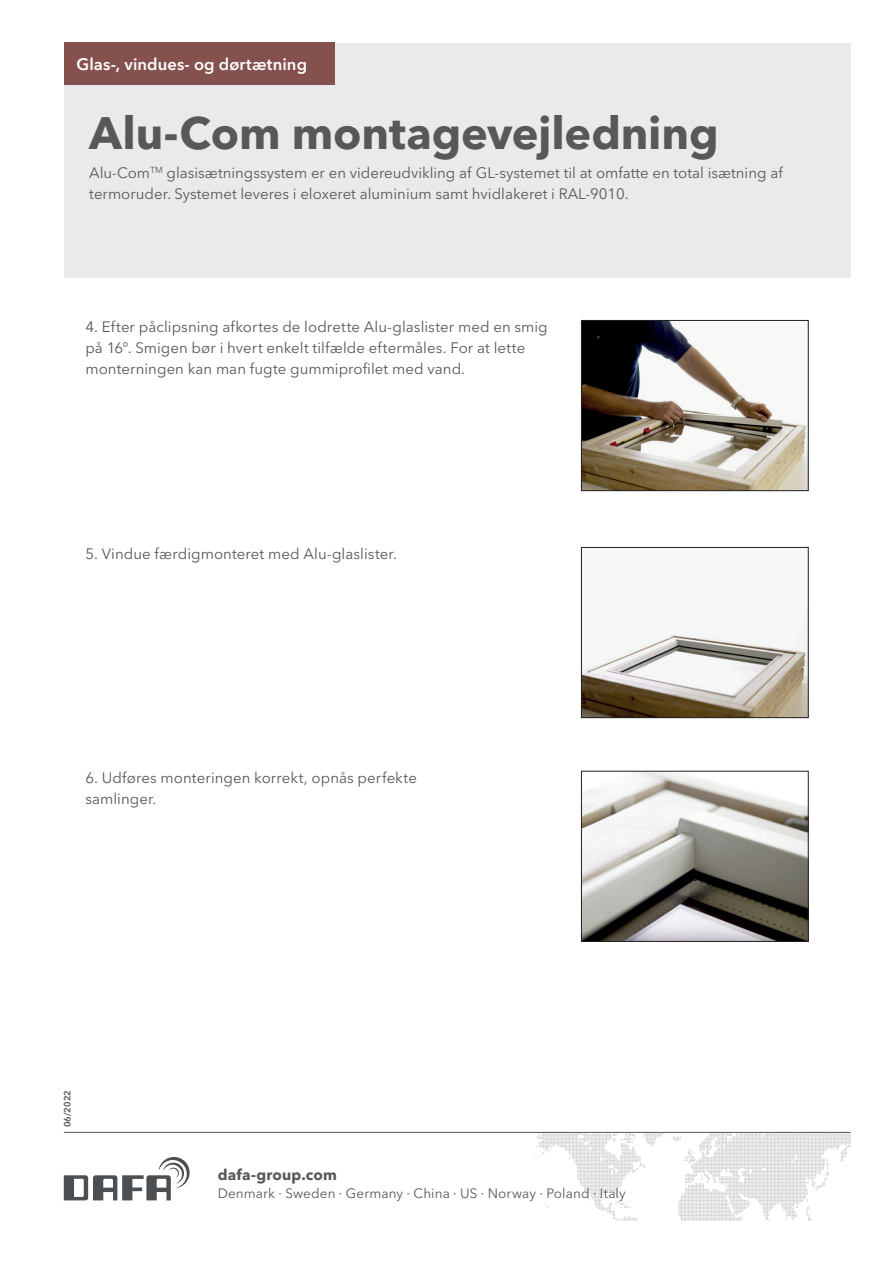
<style>
.page{position:relative;width:893px;height:1263px;background:#fff}
.page>*{position:absolute;margin:0;border:0;box-sizing:border-box;transform-origin:0 0}
.t1{font:700 45px "Avenir Next LT Pro";letter-spacing:-.005em;color:#57585a}
.t2{font:600 16.5px "Avenir Next LT Pro";letter-spacing:.005em;color:#fff}
.t3{font:15px/21px "Avenir Next LT Pro";color:#57585a}
.t4{font:700 15px "Avenir Next LT Pro";letter-spacing:.01em;color:#57585a}
.t5{font:13.5px "Avenir Next LT Pro";letter-spacing:.01em;color:#57585a}
.t6{font:600 9px "Avenir Next LT Pro";letter-spacing:.01em;color:#4d5053}
</style>
<div class="page">
<div style="left:64px;top:43px;width:786px;height:234px;background:#e9eaec"></div>
<img style="left:535px;top:1133px;width:315px;height:87px">
<svg style="left:64px;top:1157px;width:126px;height:43px"></svg>
<hr style="left:64px;top:1132px;width:786px;height:1px;background:#57585a">
<img style="left:583px;top:322px;width:223px;height:167px">
<div style="left:581px;top:320px;width:227px;height:171px;border:1px solid #231f20"></div>
<img style="left:583px;top:616px;width:223px;height:100px">
<div style="left:581px;top:547px;width:227px;height:171px;border:1px solid #231f20"></div>
<img style="left:583px;top:773px;width:223px;height:167px">
<div style="left:581px;top:771px;width:227px;height:171px;border:1px solid #231f20"></div>
<div style="left:64px;top:43px;width:270px;height:42px;background:#85514e"></div>
<p class="t2" style="left:77px;top:54px;width:232px">Glas-, vindues- og dørtætning</p>
<h1 class="t1" style="left:89px;top:106px;width:631px">Alu-Com montagevejledning</h1>
<p class="t3" style="left:89px;top:163px;width:695px">Alu-Com<sup>TM</sup> glasisætningssystem er en videreudvikling af GL-systemet til at omfatte en total isætning af termoruder. Systemet leveres i eloxeret aluminium samt hvidlakeret i RAL-9010.</p>
<p class="t3" style="left:85px;top:316px;width:464px">4. Efter påclipsning afkortes de lodrette Alu-glaslister med en smig på 16°. Smigen bør i hvert enkelt tilfælde eftermåles. For at lette monterningen kan man fugte gummiprofilet med vand.</p>
<p class="t3" style="left:85px;top:543px;width:313px">5. Vindue færdigmonteret med Alu-glaslister.</p>
<p class="t3" style="left:85px;top:767px;width:333px">6. Udføres monteringen korrekt, opnås perfekte samlinger.</p>
<p class="t6" style="left:62px;top:1127px;width:39px;rotate:-90deg">06/2022</p>
<p class="t4" style="left:218px;top:1165px;width:121px">dafa-group.com</p>
<p class="t5" style="left:218px;top:1185px;width:410px">Denmark · Sweden · Germany · China · US · Norway · Poland · Italy</p>
</div>
